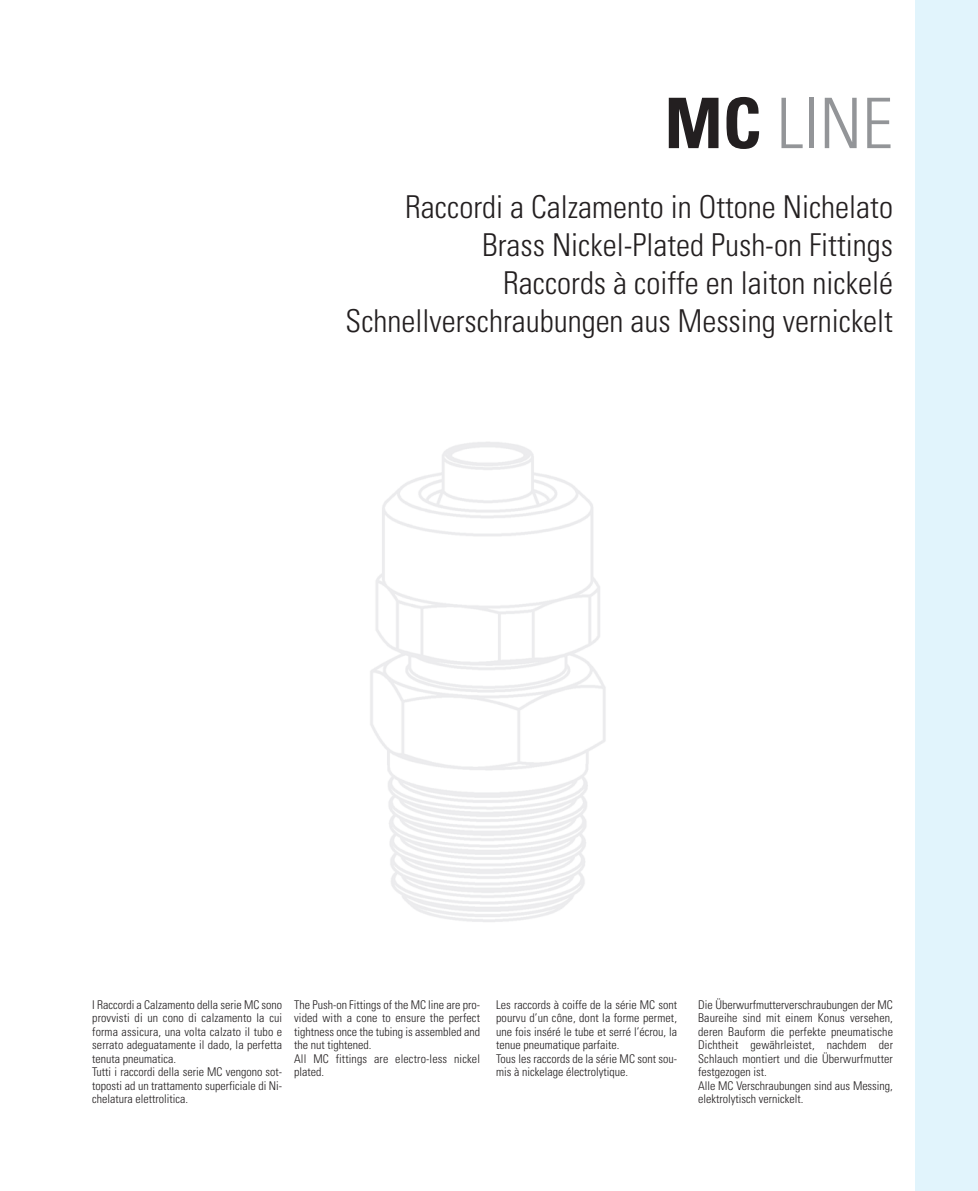
<style>
.page{position:relative;width:978px;height:1191px;background:#fff}
.page>*{position:absolute;margin:0;border:0;box-sizing:border-box;transform-origin:0 0}
.t1{font:300 condensed 69.75px "Univers";color:#939598}
.t2{font:300 condensed 31.5px/37.8px "Univers";color:#231f20;text-align:right}
.t3{font:300 condensed 12px/13.5px "Univers";color:#231f20}
.s1{font-weight:700;color:#231f20}
</style>
<div class="page">
<div style="left:916px;top:0;width:62px;height:1191px;background:#e1f4fc"></div>
<h1 class="t1" style="left:665px;top:98px;width:230px"><span class="s1">MC</span> LINE</h1>
<h2 class="t2" style="left:346px;top:191px;width:549px">Raccordi a Calzamento in Ottone Nichelato Brass Nickel-Plated Push-on Fittings<br>Raccords à coiffe en laiton nickelé Schnellverschraubungen aus Messing vernickelt</h2>
<p class="t3" style="left:92px;top:998px;width:192px">I Raccordi a Calzamento della serie MC sono provvisti di un cono di calzamento la cui forma assicura, una volta calzato il tubo e serrato adeguatamente il dado, la perfetta tenuta pneumatica.<br>Tutti i raccordi della serie MC vengono sot&shy;toposti ad un trattamento superficiale di Ni&shy;chelatura elettrolitica.</p>
<p class="t3" style="left:294px;top:998px;width:187px">The Push-on Fittings of the MC line are pro&shy;vided with a cone to ensure the perfect tightness once the tubing is assembled and the nut tightened.<br>All MC fittings are electro-less nickel plated.</p>
<p class="t3" style="left:496px;top:998px;width:182px">Les raccords à coiffe de la série MC sont pourvu d’un cône, dont la forme permet, une fois inséré le tube et serré l’écrou, la tenue pneumatique parfaite.<br>Tous les raccords de la série MC sont sou&shy;mis à nickelage électrolytique.</p>
<p class="t3" style="left:698px;top:998px;width:196px">Die Überwurfmutterverschraubungen der MC Baureihe sind mit einem Konus versehen, deren Bauform die perfekte pneumatische Dichtheit gewährleistet, nachdem der Schlauch montiert und die Überwurfmutter festgezogen ist.<br>Alle MC Verschraubungen sind aus Messing, elektrolytisch vernickelt.</p>
</div>
